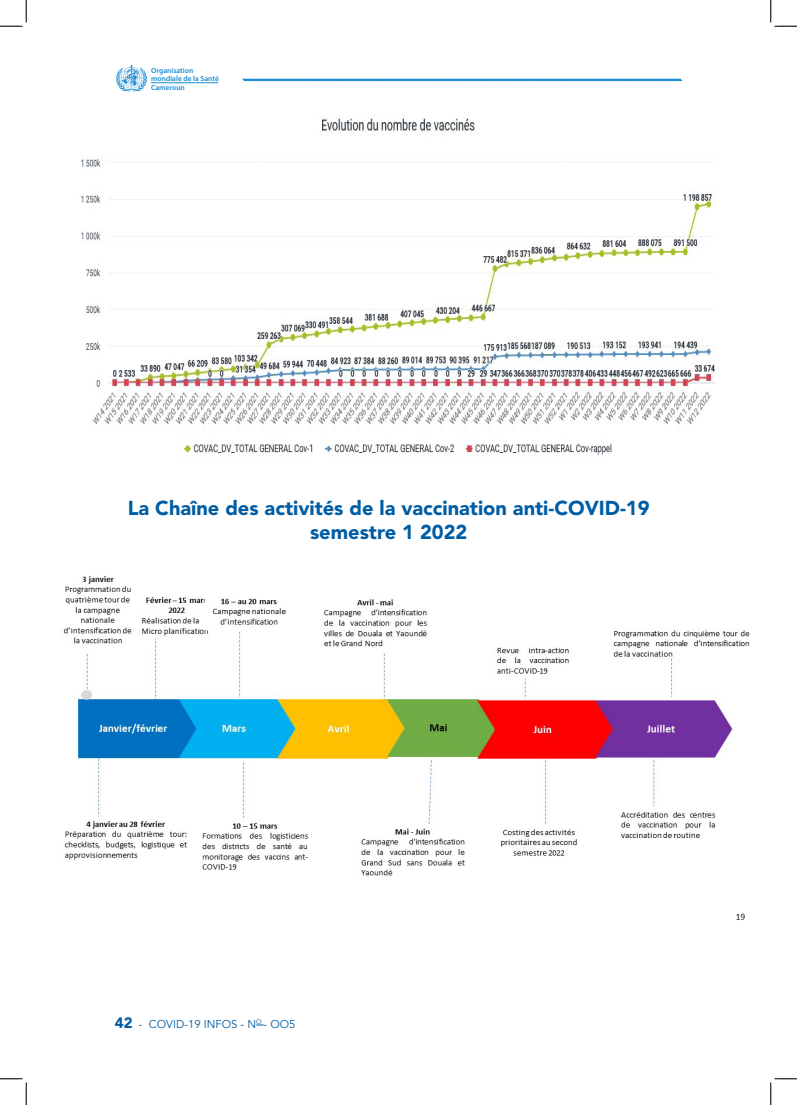
<style>
.page{position:relative;width:797px;height:1105px;background:#fff}
.page>*{position:absolute;margin:0;border:0;box-sizing:border-box;transform-origin:0 0}
.t1{font:900 20px/24px "Avenir LT Std";color:#005da4;text-align:center}
.t2{font:11.25px "Avenir LT Std";color:#005da4}
.t3{font:600 7.5px/7.5px "Myriad Pro";color:#198dd3}
.s1{font-weight:900;font-size:15px}
</style>
<div class="page">
<svg style="left:242px;top:78px;width:440px;height:4px;background:#79bce5"></svg>
<img style="left:116px;top:65px;width:30px;height:27px">
<hr style="left:151px;top:82px;width:67px;height:1px;background:#198dd3">
<img style="left:81px;top:118px;width:634px;height:344px">
<img style="left:63px;top:576px;width:687px;height:344px">
<svg style="left:0;top:0;width:27px;height:27px"></svg>
<svg style="left:0;top:1078px;width:27px;height:27px"></svg>
<svg style="left:770px;top:0;width:27px;height:27px"></svg>
<svg style="left:770px;top:1078px;width:27px;height:27px"></svg>
<p class="t3" style="left:151px;top:67px;width:69px">Organisation mondiale de la Santé</p>
<p class="t3" style="left:151px;top:84px;width:35px">Cameroun</p>
<p class="t1" style="left:128px;top:496px;width:523px">La Chaîne des activités de la vaccination anti-COVID-19 semestre 1 2022</p>
<p class="t2" style="left:115px;top:1018px;width:182px"><span class="s1">42</span> - COVID-19 INFOS - N<sup>O</sup> - OO5</p>
</div>
